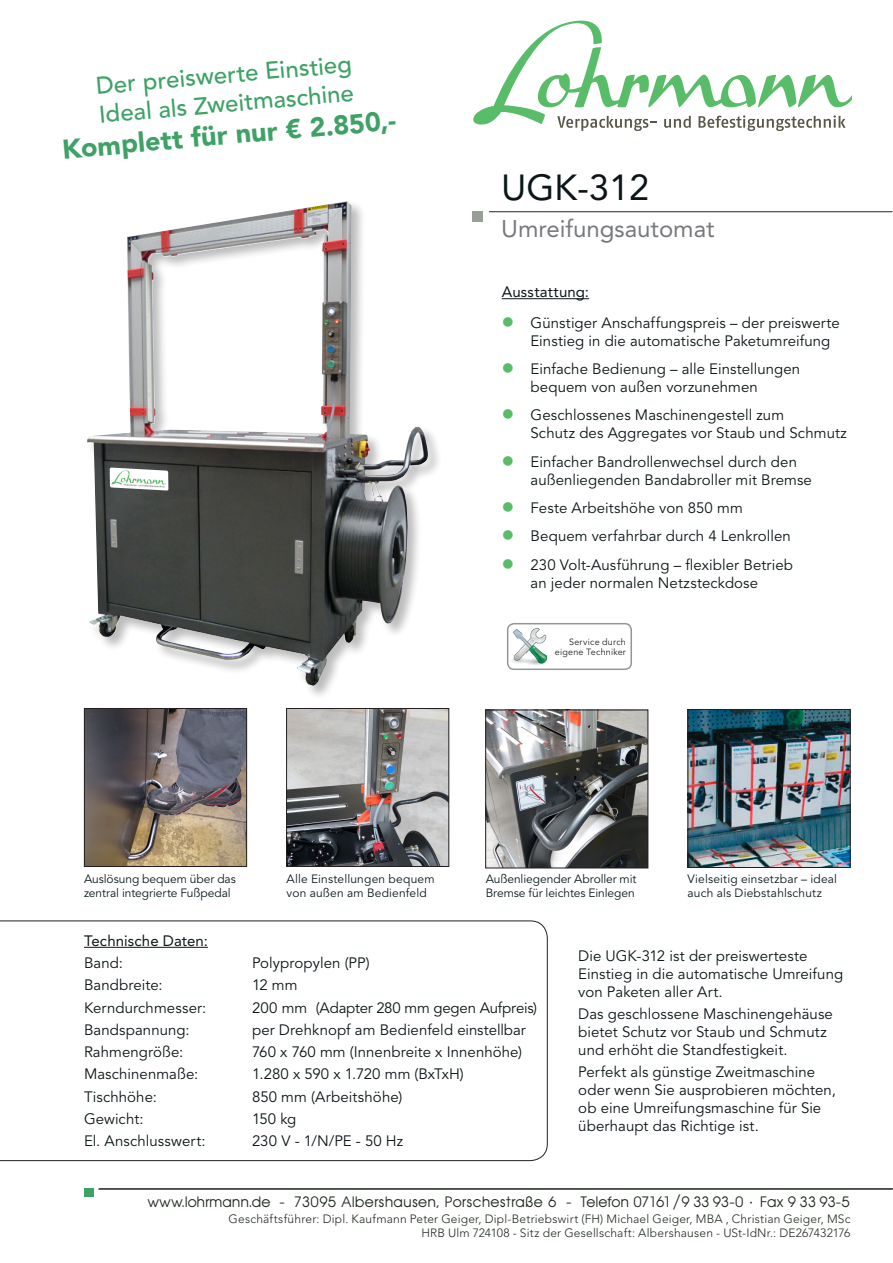
<style>
.page{position:relative;width:893px;height:1263px;background:#fff}
.page>*{position:absolute;margin:0;border:0;box-sizing:border-box;transform-origin:0 0}
.t1{font:36px "Avenir LT Std";color:#0c1618}
.t2{font:900 27px "Avenir LT Std";color:#3ea266}
.t3{font:500 24px "Avenir LT Std";color:#3ea266}
.t4{font:24px "Avenir LT Std";color:#76787b}
.t5{font:15px/18px "Avenir LT Std";letter-spacing:.005em;color:#0c1618}
.t6{font:15px "Avant Garde Two BQ";letter-spacing:.02em;color:#222a21}
.t7{font:15px "Avenir LT Std";letter-spacing:.005em;color:#0c1618}
.t8{font:12px/14.4px "Avenir LT Std";letter-spacing:.005em;color:#0c1b1f}
.t9{font:300 12px "Avenir LT Std";letter-spacing:.015em;color:#222a21}
.t10{font:9px/10.8px "Avenir LT Std";letter-spacing:.025em;color:#231f20;text-align:right}
.s1{color:#59bc68}
</style>
<div class="page">
<svg style="left:473px;top:20px;width:378px;height:111px"></svg>
<hr style="left:489px;top:211px;width:403px;height:1px;background:#222a21">
<div style="left:473px;top:211px;width:10px;height:11px;background:#989f96"></div>
<hr style="left:98px;top:1189px;width:794px;height:1px;background:#222a21">
<hr style="left:99px;top:1188px;width:794px;height:1px;background:#222a21">
<div style="left:85px;top:1188px;width:9px;height:9px;background:#3ea266"></div>
<div style="left:85px;top:199px;width:356px;height:500px;background:#231f20;opacity:.3"></div>
<img style="left:87px;top:237px;width:341px;height:449px">
<hr style="left:502px;top:298px;width:87px;height:1px;background:#0c1618">
<img style="left:487px;top:712px;width:159px;height:154px">
<div style="left:485px;top:710px;width:163px;height:158px;border:1px solid #231f20"></div>
<img style="left:86px;top:710px;width:159px;height:155px">
<div style="left:84px;top:708px;width:163px;height:159px;border:1px solid #231f20"></div>
<img style="left:689px;top:711px;width:159px;height:155px">
<div style="left:687px;top:709px;width:163px;height:159px;border:1px solid #231f20"></div>
<img style="left:288px;top:710px;width:159px;height:155px">
<div style="left:286px;top:708px;width:163px;height:159px;border:1px solid #231f20"></div>
<div style="left:507px;top:623px;width:125px;height:47px;border:2px solid #939598;border-radius:6px"></div>
<img style="left:508px;top:625px;width:44px;height:43px">
<svg style="left:110px;top:467px;width:58px;height:24px"></svg>
<svg style="left:0;top:920px;width:548px;height:241px"></svg>
<hr style="left:84px;top:947px;width:124px;height:1px;background:#0c1618">
<p class="t3" style="left:95px;top:72px;width:258px;rotate:-5deg">Der preiswerte Einstieg</p>
<p class="t3" style="left:98px;top:101px;width:257px;rotate:-5deg">Ideal als Zweitmaschine</p>
<p class="t2" style="left:61px;top:133px;width:336px;rotate:-5deg">Komplett für nur € 2.850,-</p>
<p class="t1" style="left:501px;top:167px;width:150px">UGK-312</p>
<p class="t4" style="left:501px;top:215px;width:215px">Umreifungsautomat</p>
<p class="t7" style="left:502px;top:283px;width:89px">Ausstattung:</p>
<p class="t5" style="left:530px;top:314px;width:311px;text-indent:-29px"><span class="s1">●</span> Günstiger Anschaffungspreis – der preiswerte<br>Einstieg in die automatische Paketumreifung</p>
<p class="t5" style="left:530px;top:360px;width:271px;text-indent:-29px"><span class="s1">●</span> Einfache Bedienung – alle Einstellungen bequem von außen vorzunehmen</p>
<p class="t5" style="left:530px;top:406px;width:318px;text-indent:-29px"><span class="s1">●</span> Geschlossenes Maschinengestell zum<br>Schutz des Aggregates vor Staub und Schmutz</p>
<p class="t5" style="left:530px;top:453px;width:283px;text-indent:-29px"><span class="s1">●</span> Einfacher Bandrollenwechsel durch den außenliegenden Bandabroller mit Bremse</p>
<p class="t5" style="left:502px;top:499px;width:242px"><span class="s1">●</span> Feste Arbeitshöhe von 850 mm</p>
<p class="t5" style="left:502px;top:527px;width:291px"><span class="s1">●</span> Bequem verfahrbar durch 4 Lenkrollen</p>
<p class="t5" style="left:502px;top:556px;width:293px;text-align:center"><span class="s1">●</span> 230 Volt-Ausführung – flexibler Betrieb an jeder normalen Netzsteckdose</p>
<p class="t10" style="left:555px;top:636px;width:73px">Service durch eigene Techniker</p>
<p class="t8" style="left:84px;top:872px;width:153px">Auslösung bequem über das zentral integrierte Fußpedal</p>
<p class="t8" style="left:486px;top:872px;width:152px">Außenliegender Abroller mit<br>Bremse für leichtes Einlegen</p>
<p class="t8" style="left:687px;top:871px;width:151px">Vielseitig einsetzbar – ideal auch als Diebstahlschutz</p>
<p class="t8" style="left:287px;top:872px;width:150px">Alle Einstellungen bequem von außen am Bedienfeld</p>
<p class="t7" style="left:84px;top:932px;width:125px">Technische Daten:</p>
<p class="t5" style="left:84px;top:954px;width:40px">Band:</p>
<p class="t5" style="left:252px;top:954px;width:119px">Polypropylen (PP)</p>
<p class="t5" style="left:84px;top:976px;width:80px">Bandbreite:</p>
<p class="t5" style="left:252px;top:976px;width:47px">12 mm</p>
<p class="t5" style="left:84px;top:999px;width:124px">Kerndurchmesser:</p>
<p class="t5" style="left:252px;top:999px;width:287px">200 mm (Adapter 280 mm gegen Aufpreis)</p>
<p class="t5" style="left:84px;top:1021px;width:107px">Bandspannung:</p>
<p class="t5" style="left:252px;top:1021px;width:275px">per Drehknopf am Bedienfeld einstellbar</p>
<p class="t5" style="left:84px;top:1043px;width:101px">Rahmengröße:</p>
<p class="t5" style="left:252px;top:1043px;width:272px">760 x 760 mm (Innenbreite x Innenhöhe)</p>
<p class="t5" style="left:84px;top:1065px;width:116px">Maschinenmaße:</p>
<p class="t5" style="left:252px;top:1065px;width:213px">1.280 x 590 x 1.720 mm (BxTxH)</p>
<p class="t5" style="left:84px;top:1088px;width:74px">Tischhöhe:</p>
<p class="t5" style="left:252px;top:1088px;width:152px">850 mm (Arbeitshöhe)</p>
<p class="t5" style="left:84px;top:1110px;width:61px">Gewicht:</p>
<p class="t5" style="left:252px;top:1110px;width:46px">150 kg</p>
<p class="t5" style="left:84px;top:1132px;width:123px">El. Anschlusswert:</p>
<p class="t5" style="left:252px;top:1132px;width:153px">230 V - 1/N/PE - 50 Hz</p>
<p class="t5" style="left:578px;top:947px;width:266px">Die UGK-312 ist der preiswerteste<br>Einstieg in die automatische Umreifung von Paketen aller Art.</p>
<p class="t5" style="left:578px;top:1005px;width:256px">Das geschlossene Maschinengehäuse bietet Schutz vor Staub und Schmutz und erhöht die Standfestigkeit.</p>
<p class="t5" style="left:578px;top:1064px;width:259px">Perfekt als günstige Zweitmaschine oder wenn Sie ausprobieren möchten, ob eine Umreifungsmaschine für Sie überhaupt das Richtige ist.</p>
<p class="t6" style="left:148px;top:1194px;width:704px">www.lohrmann.de - 73095 Albershausen, Porschestraße 6 - Telefon 07161 /9 33 93-0 · Fax 9 33 93-5</p>
<p class="t9" style="left:229px;top:1211px;width:623px">Geschäftsführer: Dipl. Kaufmann Peter Geiger, Dipl-Betriebswirt (FH) Michael Geiger, MBA , Christian Geiger, MSc</p>
<p class="t9" style="left:421px;top:1226px;width:431px">HRB Ulm 724108 - Sitz der Gesellschaft: Albershausen - USt-IdNr.: DE267432176</p>
</div>
